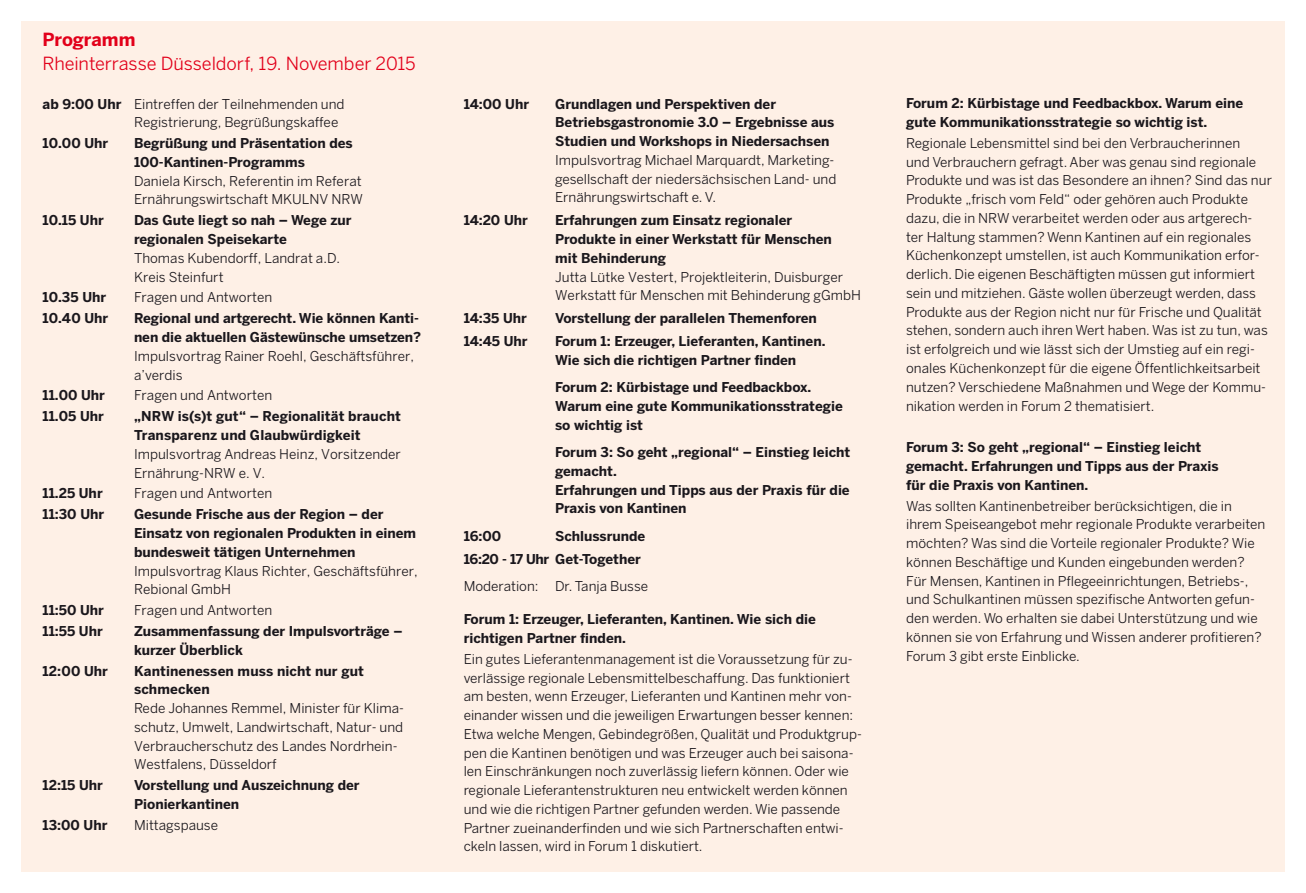
<style>
.page{position:relative;width:1306px;height:893px;background:#fff}
.page>*{position:absolute;margin:0;border:0;box-sizing:border-box;transform-origin:0 0}
.t1{font:18px "Benton Sans";letter-spacing:-.005em;color:#e2001a}
.t2{font:700 18px "Benton Sans";letter-spacing:-.005em;color:#e2001a}
.t3{font:13.5px/18.8px "Benton Sans";color:#1a171c}
.t4{font:700 13.5px/18.8px "Benton Sans";color:#1a171c}
.s1{font-weight:700}
</style>
<div class="page">
<div style="left:21px;top:21px;width:1263px;height:851px;background:#fef0e6"></div>
<h1 class="t2" style="left:43px;top:29px;width:94px">Programm</h1>
<h1 class="t1" style="left:43px;top:53px;width:374px">Rheinterrasse Düsseldorf, 19. November 2015</h1>
<p class="t3" style="left:134px;top:94px;width:212px;text-indent:-91px"><span class="s1">ab 9:00 Uhr</span> Eintreffen der Teilnehmenden und<br>Registrierung, Begrüßungskaffee</p>
<p class="t4" style="left:43px;top:134px;width:67px">10.00 Uhr</p>
<p class="t4" style="left:134px;top:134px;width:220px">Begrüßung und Präsentation des<br>100-Kantinen-Programms</p>
<p class="t3" style="left:134px;top:171px;width:230px">Daniela Kirsch, Referentin im Referat<br>Ernährungswirtschaft MKULNV NRW</p>
<p class="t4" style="left:43px;top:211px;width:63px">10.15 Uhr</p>
<p class="t4" style="left:134px;top:211px;width:219px">Das Gute liegt so nah – Wege zur regionalen Speisekarte</p>
<p class="t3" style="left:134px;top:248px;width:208px">Thomas Kubendorff, Landrat a.D.<br>Kreis Steinfurt</p>
<p class="t4" style="left:43px;top:288px;width:65px">10.35 Uhr</p>
<p class="t3" style="left:134px;top:288px;width:140px">Fragen und Antworten</p>
<p class="t4" style="left:43px;top:309px;width:67px">10.40 Uhr</p>
<p class="t4" style="left:134px;top:309px;width:289px">Regional und artgerecht. Wie können Kanti&shy;nen die aktuellen Gästewünsche umsetzen?</p>
<p class="t3" style="left:134px;top:346px;width:281px">Impulsvortrag Rainer Roehl, Geschäftsführer, a’verdis</p>
<p class="t4" style="left:43px;top:386px;width:64px">11.00 Uhr</p>
<p class="t3" style="left:134px;top:386px;width:140px">Fragen und Antworten</p>
<p class="t4" style="left:43px;top:407px;width:63px">11.05 Uhr</p>
<p class="t4" style="left:134px;top:407px;width:268px">„NRW is(s)t gut“ – Regionalität braucht<br>Transparenz und Glaubwürdigkeit</p>
<p class="t3" style="left:134px;top:444px;width:268px">Impulsvortrag Andreas Heinz, Vorsitzender<br>Ernährung-NRW e. V.</p>
<p class="t4" style="left:43px;top:484px;width:62px">11.25 Uhr</p>
<p class="t3" style="left:134px;top:484px;width:140px">Fragen und Antworten</p>
<p class="t4" style="left:43px;top:505px;width:63px">11:30 Uhr</p>
<p class="t4" style="left:134px;top:505px;width:284px">Gesunde Frische aus der Region – der<br>Einsatz von regionalen Produkten in einem bundesweit tätigen Unternehmen</p>
<p class="t3" style="left:134px;top:561px;width:285px">Impulsvortrag Klaus Richter, Geschäftsführer,<br>Rebional GmbH</p>
<p class="t4" style="left:43px;top:601px;width:63px">11:50 Uhr</p>
<p class="t3" style="left:134px;top:601px;width:140px">Fragen und Antworten</p>
<p class="t4" style="left:43px;top:622px;width:62px">11:55 Uhr</p>
<p class="t4" style="left:134px;top:622px;width:270px">Zusammenfassung der Impulsvorträge – kurzer Überblick</p>
<p class="t4" style="left:43px;top:661px;width:67px">12:00 Uhr</p>
<p class="t4" style="left:134px;top:661px;width:231px">Kantinenessen muss nicht nur gut schmecken</p>
<p class="t3" style="left:134px;top:699px;width:271px">Rede Johannes Remmel, Minister für Klima&shy;schutz, Umwelt, Landwirtschaft, Natur- und Verbraucherschutz des Landes Nordrhein-Westfalens, Düsseldorf</p>
<p class="t4" style="left:43px;top:776px;width:62px">12:15 Uhr</p>
<p class="t4" style="left:134px;top:776px;width:227px">Vorstellung und Auszeichnung der<br>Pionierkantinen</p>
<p class="t4" style="left:43px;top:815px;width:66px">13:00 Uhr</p>
<p class="t3" style="left:134px;top:815px;width:86px">Mittagspause</p>
<p class="t4" style="left:463px;top:94px;width:67px">14:00 Uhr</p>
<p class="t4" style="left:555px;top:94px;width:281px">Grundlagen und Perspektiven der<br>Betriebsgastronomie 3.0 – Ergebnisse aus<br>Studien und Workshops in Niedersachsen</p>
<p class="t3" style="left:555px;top:150px;width:283px">Impulsvortrag Michael Marquardt, Marketing&shy;gesellschaft der niedersächsischen Land- und<br>Ernährungswirtschaft e. V.</p>
<p class="t4" style="left:463px;top:211px;width:66px">14:20 Uhr</p>
<p class="t4" style="left:555px;top:211px;width:278px">Erfahrungen zum Einsatz regionaler<br>Produkte in einer Werkstatt für Menschen mit Behinderung</p>
<p class="t3" style="left:555px;top:267px;width:307px">Jutta Lütke Vestert, Projektleiterin, Duisburger<br>Werkstatt für Menschen mit Behinderung gGmbH</p>
<p class="t4" style="left:463px;top:309px;width:65px">14:35 Uhr</p>
<p class="t4" style="left:555px;top:309px;width:263px">Vorstellung der parallelen Themenforen</p>
<p class="t4" style="left:463px;top:332px;width:65px">14:45 Uhr</p>
<p class="t4" style="left:555px;top:332px;width:272px">Forum 1: Erzeuger, Lieferanten, Kantinen.<br>Wie sich die richtigen Partner finden</p>
<p class="t4" style="left:555px;top:378px;width:289px">Forum 2: Kürbistage und Feedbackbox.<br>Warum eine gute Kommunikationsstrategie so wichtig ist</p>
<p class="t4" style="left:555px;top:443px;width:297px">Forum 3: So geht „regional“ – Einstieg leicht gemacht.<br>Erfahrungen und Tipps aus der Praxis für die<br>Praxis von Kantinen</p>
<p class="t4" style="left:463px;top:526px;width:39px">16:00</p>
<p class="t4" style="left:463px;top:524px;width:183px;line-height:23px;text-indent:91px">Schlussrunde<br>16:20 - 17 Uhr Get-Together</p>
<p class="t3" style="left:463px;top:576px;width:186px">Moderation: Dr. Tanja Busse</p>
<p class="t4" style="left:463px;top:610px;width:354px">Forum 1: Erzeuger, Lieferanten, Kantinen. Wie sich die richtigen Partner finden.</p>
<p class="t3" style="left:463px;top:649px;width:400px">Ein gutes Lieferantenmanagement ist die Voraussetzung für zu&shy;verlässige regionale Lebensmittelbeschaffung. Das funktioniert am besten, wenn Erzeuger, Lieferanten und Kantinen mehr von&shy;einander wissen und die jeweiligen Erwartungen besser kennen:<br>Etwa welche Mengen, Gebindegrößen, Qualität und Produktgrup&shy;pen die Kantinen benötigen und was Erzeuger auch bei saisona&shy;len Einschränkungen noch zuverlässig liefern können. Oder wie regionale Lieferantenstrukturen neu entwickelt werden können und wie die richtigen Partner gefunden werden. Wie passende Partner zueinanderfinden und wie sich Partnerschaften entwi&shy;ckeln lassen, wird in Forum 1 diskutiert.</p>
<p class="t4" style="left:906px;top:94px;width:339px">Forum 2: Kürbistage und Feedbackbox. Warum eine gute Kommunikationsstrategie so wichtig ist.</p>
<p class="t3" style="left:906px;top:134px;width:367px">Regionale Lebensmittel sind bei den Verbraucherinnen<br>und Verbrauchern gefragt. Aber was genau sind regionale Produkte und was ist das Besondere an ihnen? Sind das nur Produkte „frisch vom Feld“ oder gehören auch Produkte dazu, die in NRW verarbeitet werden oder aus artgerech&shy;ter Haltung stammen? Wenn Kantinen auf ein regionales Küchenkonzept umstellen, ist auch Kommunikation erfor&shy;derlich. Die eigenen Beschäftigten müssen gut informiert sein und mitziehen. Gäste wollen überzeugt werden, dass Produkte aus der Region nicht nur für Frische und Qualität stehen, sondern auch ihren Wert haben. Was ist zu tun, was ist erfolgreich und wie lässt sich der Umstieg auf ein regi&shy;onales Küchenkonzept für die eigene Öffentlichkeitsarbeit nutzen? Verschiedene Maßnahmen und Wege der Kommu&shy;nikation werden in Forum 2 thematisiert.</p>
<p class="t4" style="left:906px;top:438px;width:314px">Forum 3: So geht „regional“ – Einstieg leicht gemacht. Erfahrungen und Tipps aus der Praxis für die Praxis von Kantinen.</p>
<p class="t3" style="left:906px;top:496px;width:361px">Was sollten Kantinenbetreiber berücksichtigen, die in ihrem Speiseangebot mehr regionale Produkte verarbeiten möchten? Was sind die Vorteile regionaler Produkte? Wie können Beschäftige und Kunden eingebunden werden?<br>Für Mensen, Kantinen in Pflegeeinrichtungen, Betriebs-, und Schulkantinen müssen spezifische Antworten gefun&shy;den werden. Wo erhalten sie dabei Unterstützung und wie können sie von Erfahrung und Wissen anderer profitieren?<br>Forum 3 gibt erste Einblicke.</p>
</div>
